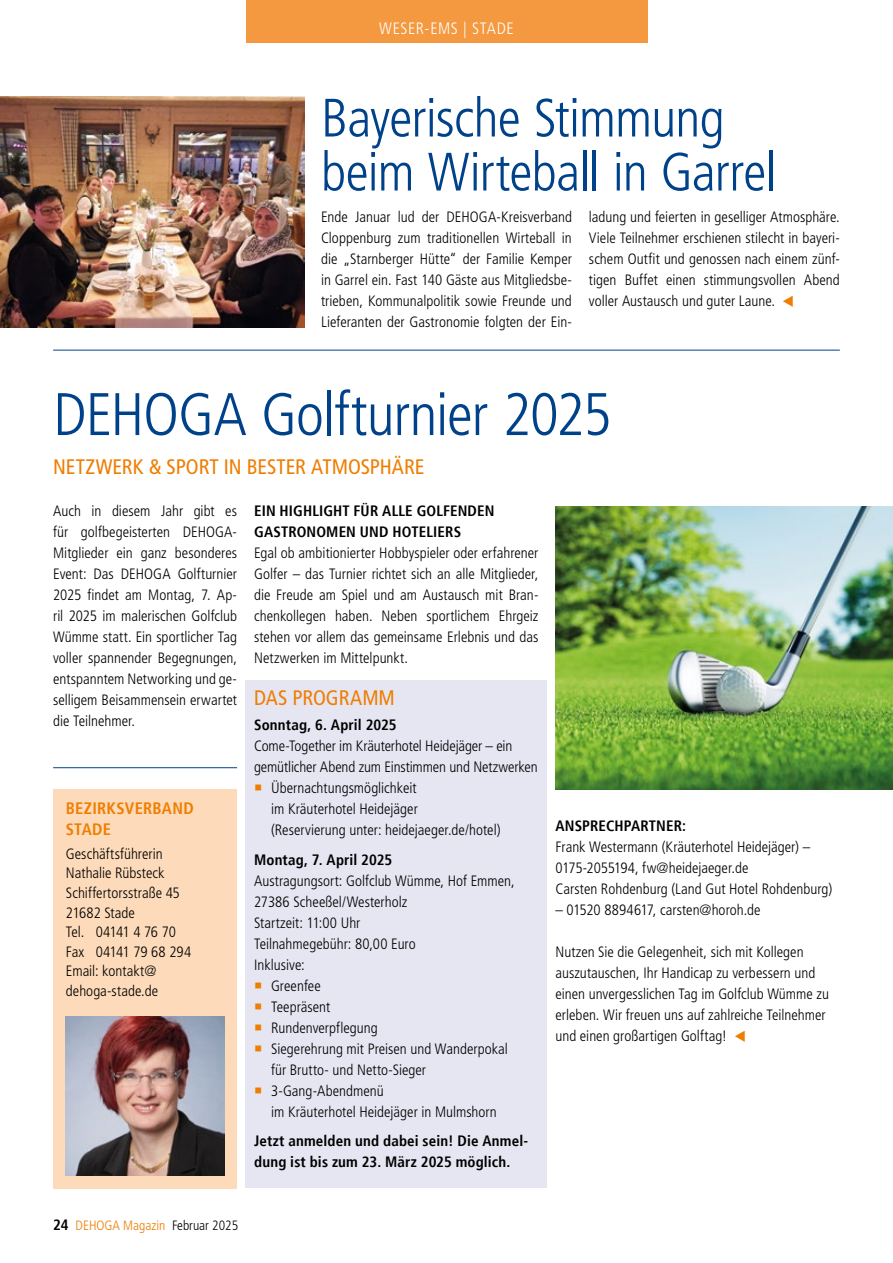
<style>
.page{position:relative;width:893px;height:1263px;background:#fff}
.page>*{position:absolute;margin:0;border:0;box-sizing:border-box;transform-origin:0 0}
.t1{font:300 condensed 60px "Frutiger";letter-spacing:-.015em;color:#004289}
.t2{font:300 condensed 54px/54px "Frutiger";letter-spacing:-.015em;color:#004289}
.t3{font:condensed 21px "Frutiger LT";color:#ef7d00}
.t4{font:700 condensed 16.5px/21px "Frutiger";letter-spacing:.015em;color:#ef7d00}
.t5{font:300 condensed 16.5px "Frutiger";letter-spacing:.035em;color:#fff}
.t6{font:300 condensed 15px/21px "Frutiger";color:#000}
.t7{font:700 condensed 15px/21px "Frutiger";letter-spacing:.01em;color:#000}
.t8{font:300 condensed 13.5px "Frutiger";color:#ef7d00}
.s1{color:#ef7d00}
.s2{font-weight:700;font-size:15px;color:#000}
.s3{color:#000}
</style>
<div class="page">
<div style="left:246px;top:680px;width:301px;height:508px;background:#e6e6f3"></div>
<div style="left:246px;top:0;width:401px;height:43px;background:#f4993f"></div>
<div style="left:53px;top:789px;width:184px;height:399px;background:#fddbba"></div>
<img style="left:66px;top:1017px;width:158px;height:158px">
<hr style="left:53px;top:767px;width:184px;height:1px;background:#004289">
<img style="left:555px;top:506px;width:338px;height:283px">
<img style="left:0;top:96px;width:304px;height:231px">
<hr style="left:53px;top:350px;width:787px;height:1px;background:#004289">
<p class="t5" style="left:379px;top:19px;width:136px">WESER-EMS | STADE</p>
<h2 class="t2" style="left:321px;top:92px;width:457px">Bayerische Stimmung beim Wirteball in Garrel</h2>
<p class="t6" style="left:321px;top:207px;width:252px;text-align:justify">Ende Januar lud der DEHOGA-Kreisverband Cloppenburg zum traditionellen Wirteball in die „Starnberger Hütte“ der Familie Kemper in Garrel ein. Fast 140 Gäste aus Mitgliedsbe&shy;trieben, Kommunalpolitik sowie Freunde und Lieferanten der Gastronomie folgten der Ein-</p>
<p class="t6" style="left:589px;top:207px;width:252px">ladung und feierten in geselliger Atmosphäre.<br>Viele Teilnehmer erschienen stilecht in bayeri&shy;schem Outfit und genossen nach einem zünf&shy;tigen Buffet einen stimmungsvollen Abend voller Austausch und guter Laune. <span class="s1">▼</span></p>
<h1 class="t1" style="left:53px;top:380px;width:560px">DEHOGA Golfturnier 2025</h1>
<h3 class="t3" style="left:53px;top:454px;width:373px">NETZWERK &amp; SPORT IN BESTER ATMOSPHÄRE</h3>
<p class="t6" style="left:53px;top:501px;width:185px;text-align:justify">Auch in diesem Jahr gibt es für golfbegeisterten DEHOGA-Mitglieder ein ganz besonderes Event: Das DEHOGA Golfturnier 2025 findet am Montag, 7. Ap&shy;ril 2025 im malerischen Golfclub Wümme statt. Ein sportlicher Tag voller spannender Begegnungen, entspanntem Networking und ge&shy;selligem Beisammensein erwartet die Teilnehmer.</p>
<p class="t7" style="left:254px;top:500px;width:242px">EIN HIGHLIGHT FÜR ALLE GOLFENDEN<br>GASTRONOMEN UND HOTELIERS</p>
<p class="t6" style="left:254px;top:543px;width:286px;text-align:justify">Egal ob ambitionierter Hobbyspieler oder erfahrener Golfer – das Turnier richtet sich an alle Mitglieder, die Freude am Spiel und am Austausch mit Bran&shy;chenkollegen haben. Neben sportlichem Ehrgeiz stehen vor allem das gemeinsame Erlebnis und das Netzwerken im Mittelpunkt.</p>
<h3 class="t3" style="left:254px;top:685px;width:142px">DAS PROGRAMM</h3>
<p class="t7" style="left:254px;top:715px;width:144px">Sonntag, 6. April 2025</p>
<p class="t6" style="left:254px;top:736px;width:285px">Come-Together im Kräuterhotel Heidejäger – ein gemütlicher Abend zum Einstimmen und Netzwerken</p>
<p class="t6" style="left:271px;top:778px;width:231px;text-indent:-17px"><span class="s1">○</span> Übernachtungsmöglichkeit<br>im Kräuterhotel Heidejäger<br>(Reservierung unter: heidejaeger.de/hotel)</p>
<p class="t7" style="left:254px;top:849px;width:140px">Montag, 7. April 2025</p>
<p class="t6" style="left:254px;top:870px;width:262px">Austragungsort: Golfclub Wümme, Hof Emmen,<br>27386 Scheeßel/Westerholz<br>Startzeit: 11:00 Uhr<br>Teilnahmegebühr: 80,00 Euro<br>Inklusive:</p>
<p class="t6" style="left:254px;top:975px;width:68px"><span class="s1">○</span> Greenfee</p>
<p class="t6" style="left:254px;top:996px;width:78px"><span class="s1">○</span> Teepräsent</p>
<p class="t6" style="left:254px;top:1017px;width:125px"><span class="s1">○</span> Rundenverpflegung</p>
<p class="t6" style="left:271px;top:1038px;width:238px;text-indent:-17px"><span class="s1">○</span> Siegerehrung mit Preisen und Wanderpokal für Brutto- und Netto-Sieger</p>
<p class="t6" style="left:271px;top:1080px;width:227px;text-indent:-17px"><span class="s1">○</span> 3-Gang-Abendmenü<br>im Kräuterhotel Heidejäger in Mulmshorn</p>
<p class="t7" style="left:254px;top:1131px;width:276px">Jetzt anmelden und dabei sein! Die Anmel&shy;dung ist bis zum 23. März 2025 möglich.</p>
<p class="t4" style="left:66px;top:798px;width:129px">BEZIRKSVERBAND<br>STADE</p>
<p class="t6" style="left:66px;top:844px;width:127px;line-height:19.5px">Geschäftsführerin<br>Nathalie Rübsteck<br>Schiffertorsstraße 45<br>21682 Stade<br>Tel. 04141 4 76 70<br>Fax 04141 79 68 294<br>Email: kontakt@ dehoga-stade.de</p>
<p class="t7" style="left:555px;top:815px;width:132px">ANSPRECHPARTNER:</p>
<p class="t6" style="left:555px;top:837px;width:278px">Frank Westermann (Kräuterhotel Heidejäger) –<br>0175-2055194, fw@heidejaeger.de<br>Carsten Rohdenburg (Land Gut Hotel Rohdenburg)</p>
<p class="t6" style="left:555px;top:900px;width:207px">– 01520 8894617, carsten@horoh.de</p>
<p class="t6" style="left:555px;top:942px;width:275px">Nutzen Sie die Gelegenheit, sich mit Kollegen auszutauschen, Ihr Handicap zu verbessern und einen unvergesslichen Tag im Golfclub Wümme zu erleben. Wir freuen uns auf zahlreiche Teilnehmer und einen großartigen Golftag! <span class="s1">▼</span></p>
<p class="t8" style="left:53px;top:1218px;width:187px"><span class="s2">24</span> DEHOGA Magazin <span class="s3">Februar 2025</span></p>
</div>
